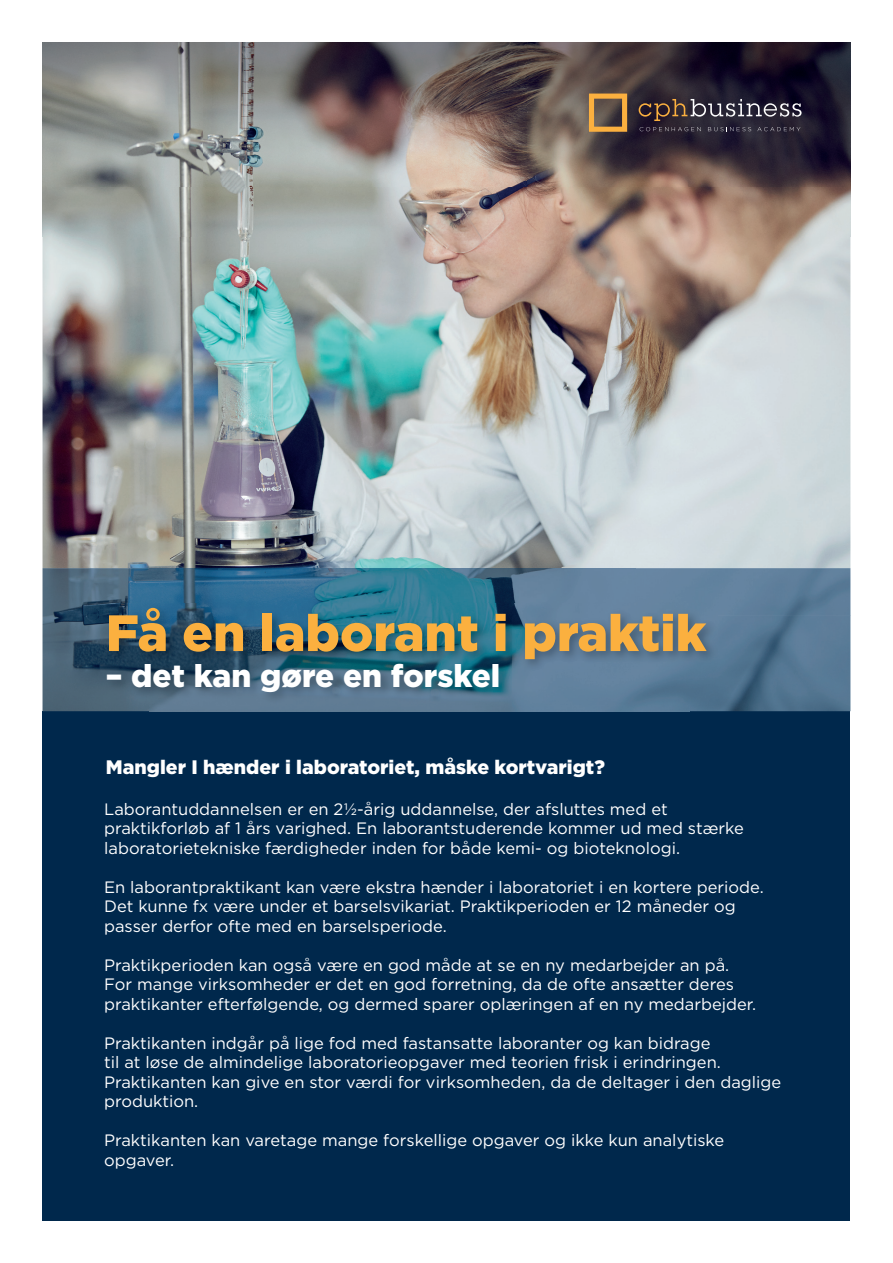
<style>
.page{position:relative;width:893px;height:1263px;background:#fff}
.page>*{position:absolute;margin:0;border:0;box-sizing:border-box;transform-origin:0 0}
.t1{font:900 51px "Gotham";color:#fbb03f}
.t2{font:900 31.5px "Gotham";color:#fff}
.t3{font:900 19.5px "Gotham";color:#fff}
.t4{font:16.5px/19.5px "Gotham";color:#fff}
</style>
<div class="page">
<img style="left:43px;top:237px;width:807px;height:331px">
<div style="left:43px;top:711px;width:807px;height:509px;background:#00284c"></div>
<img style="left:43px;top:568px;width:107px;height:143px">
<img style="left:150px;top:568px;width:485px;height:36px">
<img style="left:635px;top:568px;width:215px;height:48px">
<img style="left:689px;top:616px;width:161px;height:95px">
<img style="left:150px;top:704px;width:539px;height:7px">
<img style="left:43px;top:43px;width:807px;height:194px">
<img style="left:103px;top:604px;width:615px;height:100px">
<svg style="left:639px;top:99px;width:162px;height:22px;background:#4c434a"></svg>
<svg style="left:640px;top:127px;width:61px;height:4px"></svg>
<svg style="left:708px;top:127px;width:43px;height:4px"></svg>
<svg style="left:757px;top:127px;width:43px;height:4px"></svg>
<svg style="left:589px;top:94px;width:38px;height:38px"></svg>
<h1 class="t1" style="left:106px;top:598px;width:602px">Få en laborant i praktik</h1>
<h2 class="t2" style="left:106px;top:654px;width:396px">– det kan gøre en forskel</h2>
<p class="t3" style="left:106px;top:754px;width:501px">Mangler I hænder i laboratoriet, måske kortvarigt?</p>
<p class="t4" style="left:104px;top:799px;width:641px">Laborantuddannelsen er en 2½-årig uddannelse, der afsluttes med et praktikforløb af 1 års varighed. En laborantstuderende kommer ud med stærke laboratorietekniske færdigheder inden for både kemi- og bioteknologi.</p>
<p class="t4" style="left:104px;top:877px;width:661px">En laborantpraktikant kan være ekstra hænder i laboratoriet i en kortere periode.<br>Det kunne fx være under et barselsvikariat. Praktikperioden er 12 måneder og passer derfor ofte med en barselsperiode.</p>
<p class="t4" style="left:104px;top:955px;width:654px">Praktikperioden kan også være en god måde at se en ny medarbejder an på.<br>For mange virksomheder er det en god forretning, da de ofte ansætter deres praktikanter efterfølgende, og dermed sparer oplæringen af en ny medarbejder.</p>
<p class="t4" style="left:104px;top:1033px;width:679px">Praktikanten indgår på lige fod med fastansatte laboranter og kan bidrage<br>til at løse de almindelige laboratorieopgaver med teorien frisk i erindringen.<br>Praktikanten kan give en stor værdi for virksomheden, da de deltager i den daglige produktion.</p>
<p class="t4" style="left:104px;top:1130px;width:622px">Praktikanten kan varetage mange forskellige opgaver og ikke kun analytiske opgaver.</p>
</div>
